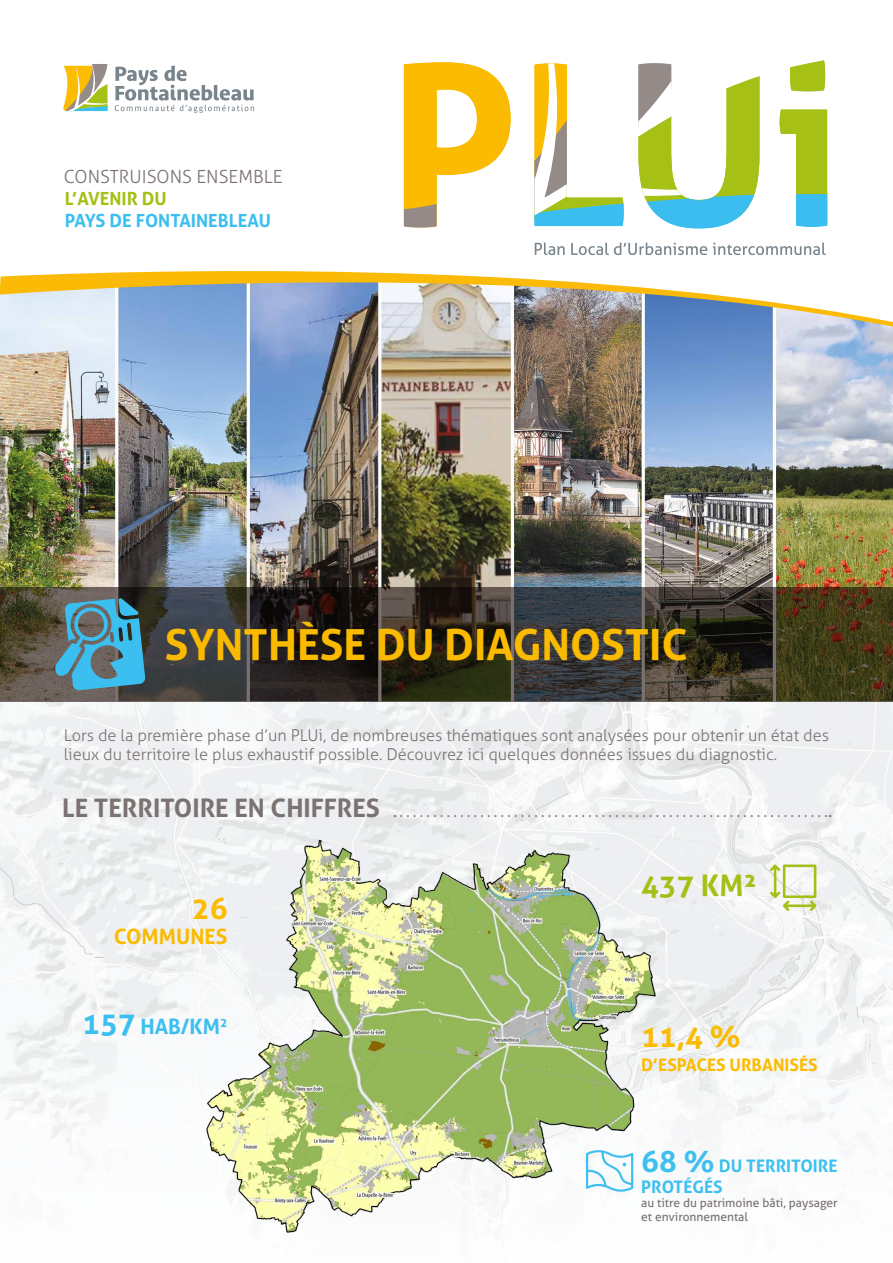
<style>
.page{position:relative;width:893px;height:1263px;background:#fff}
.page>*{position:absolute;margin:0;border:0;box-sizing:border-box;transform-origin:0 0}
.t1{font:700 42.9px "Aller";color:#faba00}
.t2{font:700 29.7px "Aller";color:#fbbb00}
.t3{font:700 29.7px "Aller";color:#a6bf17}
.t4{font:700 25.5px "Aller";color:#7b7372}
.t5{font:700 21.15px "Aller";color:#3bbff0}
.t6{font:700 21.15px "Aller";color:#fbbb00}
.t7{font:300 18.15px "Aller";color:#7b7372}
.t8{font:700 18.15px "Aller";color:#3bbff0}
.t9{font:700 18.15px "Aller";color:#a6bf17}
.t10{font:700 17.25px/20.7px "Aller";color:#3dc0f0}
.t11{font:700 17.25px "Aller";color:#fbbb00}
.t12{font:300 16.35px/19.6px "Aller";color:#7b7372}
.t13{font:12px/14.4px "Aller";color:#7b7372}
.s1{font-size:29.7px}
</style>
<div class="page">
<svg style="left:0;top:271px;width:573px;height:11px;fill:#faba05"></svg>
<img style="left:0;top:701px;width:893px;height:477px">
<svg style="left:63px;top:64px;width:45px;height:47px;background:#cec16a"></svg>
<svg style="left:115px;top:66px;width:139px;height:47px"></svg>
<svg style="left:535px;top:243px;width:30px;height:12px"></svg>
<svg style="left:571px;top:243px;width:136px;height:12px"></svg>
<svg style="left:713px;top:243px;width:113px;height:12px"></svg>
<svg style="left:404px;top:62px;width:107px;height:165px"></svg>
<svg style="left:534px;top:63px;width:90px;height:163px"></svg>
<svg style="left:780px;top:109px;width:47px;height:118px"></svg>
<svg style="left:638px;top:63px;width:121px;height:166px"></svg>
<svg style="left:790px;top:60px;width:36px;height:31px"></svg>
<svg style="left:401px;top:815px;width:430px;height:2px"></svg>
<img style="left:204px;top:833px;width:455px;height:400px">
<svg style="left:770px;top:864px;width:46px;height:47px"></svg>
<img style="left:0;top:282px;width:893px;height:305px">
<svg style="left:586px;top:1149px;width:47px;height:44px"></svg>
<svg style="left:0;top:587px;width:893px;height:114px;background:#37342a"></svg>
<svg style="left:55px;top:598px;width:90px;height:92px;background:#4d8da2"></svg>
<p class="t7" style="left:64px;top:166px;width:220px">CONSTRUISONS ENSEMBLE</p>
<p class="t9" style="left:65px;top:188px;width:103px">L’AVENIR DU</p>
<p class="t8" style="left:65px;top:210px;width:208px">PAYS DE FONTAINEBLEAU</p>
<h1 class="t1" style="left:165px;top:618px;width:525px">SYNTHÈSE DU DIAGNOSTIC</h1>
<p class="t12" style="left:64px;top:725px;width:767px">Lors de la première phase d’un PLUi, de nombreuses thématiques sont analysées pour obtenir un état des lieux du territoire le plus exhaustif possible. Découvrez ici quelques données issues du diagnostic.</p>
<h3 class="t4" style="left:62px;top:792px;width:319px">LE TERRITOIRE EN CHIFFRES</h3>
<h2 class="t2" style="left:192px;top:890px;width:37px">26</h2>
<p class="t6" style="left:114px;top:923px;width:115px">COMMUNES</p>
<p class="t5" style="left:82px;top:1014px;width:147px"><span class="s1">157</span> HAB/KM<sup>2</sup></p>
<h2 class="t3" style="left:641px;top:867px;width:117px">437 KM²</h2>
<h2 class="t2" style="left:641px;top:1018px;width:101px">11,4 %</h2>
<p class="t11" style="left:641px;top:1054px;width:178px">D’ESPACES URBANISÉS</p>
<p class="t10" style="left:641px;top:1155px;width:198px"><span class="s1">68 %</span> DU TERRITOIRE<br>PROTÉGÉS</p>
<p class="t13" style="left:641px;top:1195px;width:198px">au titre du patrimoine bâti, paysager et environnemental</p>
</div>
